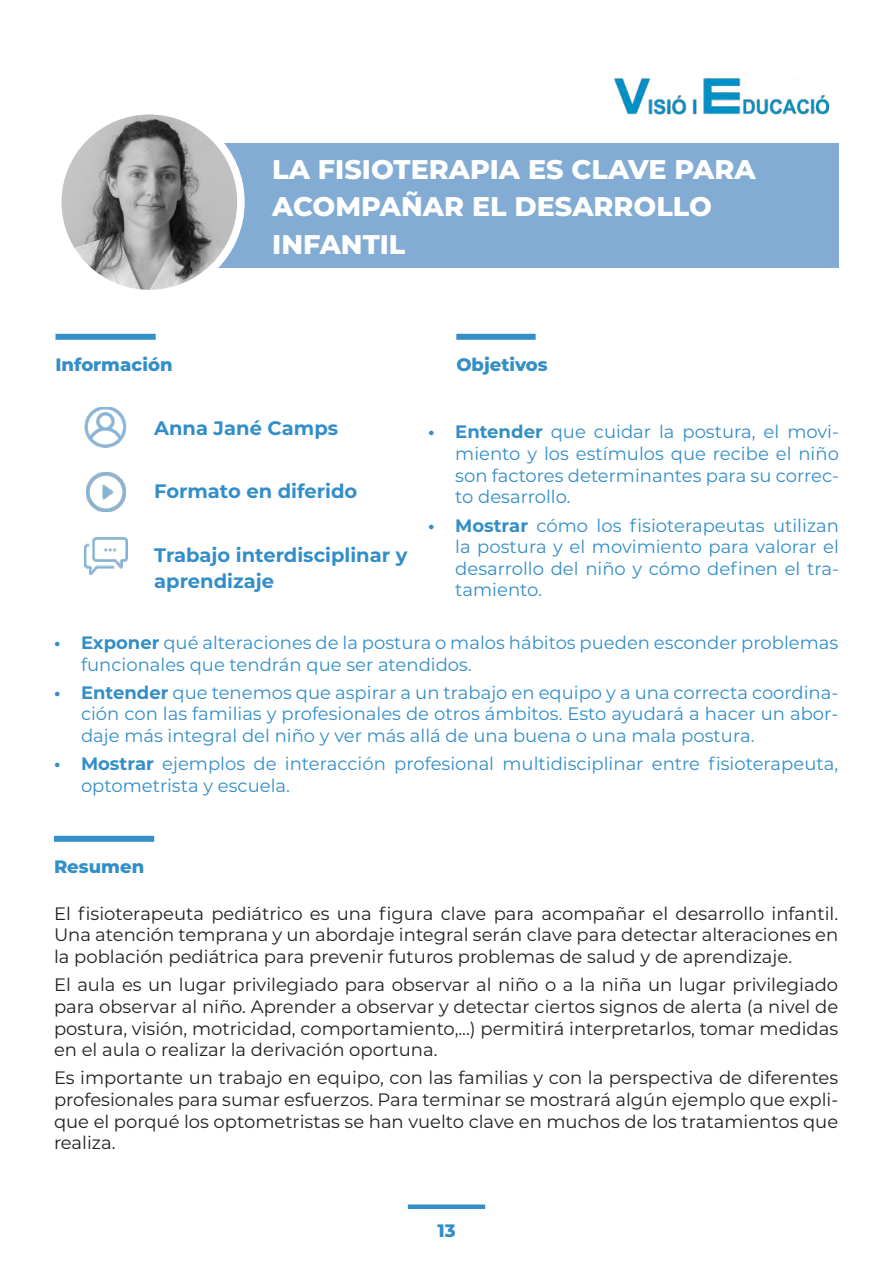
<style>
.page{position:relative;width:893px;height:1263px;background:#fff}
.page>*{position:absolute;margin:0;border:0;box-sizing:border-box;transform-origin:0 0}
.t1{font:800 27px/37.5px "Montserrat";color:#fff}
.t2{font:700 19.5px/25.5px "Montserrat";color:#328ec8}
.t3{font:18px/21.6px "Montserrat";color:#231f20;text-align:justify}
.t4{font:18px/21.6px "Montserrat";color:#338ec7;text-align:justify}
.t5{font:800 18px "Montserrat";color:#338fc7}
.s1{font-weight:700}
</style>
<div class="page">
<img style="left:614px;top:78px;width:216px;height:37px">
<div style="left:408px;top:1204px;width:77px;height:5px;background:#338fc7"></div>
<div style="left:149px;top:143px;width:690px;height:124px;background:#82acd3"></div>
<div style="left:56px;top:334px;width:100px;height:6px;background:#338fc7"></div>
<div style="left:54px;top:836px;width:100px;height:6px;background:#338fc7"></div>
<div style="left:456px;top:334px;width:80px;height:6px;background:#338fc7"></div>
<img style="left:84px;top:407px;width:43px;height:41px">
<img style="left:87px;top:473px;width:38px;height:38px">
<img style="left:84px;top:537px;width:43px;height:39px">
<img style="left:215px;top:143px;width:27px;height:125px">
<img style="left:58px;top:111px;width:183px;height:183px;border-radius:91px">
<div style="left:54px;top:107px;width:191px;height:190px;border:8px solid #fff;border-radius:50%"></div>
<p class="t5" style="left:56px;top:351px;width:119px">Información</p>
<h1 class="t1" style="left:272px;top:149px;width:485px">LA FISIOTERAPIA ES CLAVE PARA<br>ACOMPAÑAR EL DESARROLLO<br>INFANTIL</h1>
<p class="t5" style="left:456px;top:351px;width:93px">Objetivos</p>
<p class="t2" style="left:154px;top:414px;width:185px">Anna Jané Camps</p>
<p class="t2" style="left:154px;top:478px;width:205px">Formato en diferido</p>
<p class="t2" style="left:154px;top:541px;width:255px">Trabajo interdisciplinar y aprendizaje</p>
<p class="t4" style="left:455px;top:421px;width:385px;text-indent:-27px"><span class="s1">• Entender</span> que cuidar la postura, el movi&shy;miento y los estímulos que recibe el niño son factores determinantes para su correc&shy;to desarrollo.</p>
<p class="t4" style="left:455px;top:514px;width:385px;text-indent:-27px"><span class="s1">• Mostrar</span> cómo los fisioterapeutas utilizan la postura y el movimiento para valorar el desarrollo del niño y cómo definen el tra&shy;tamiento.</p>
<p class="t4" style="left:81px;top:631px;width:759px;text-indent:-27px"><span class="s1">• Exponer</span> qué alteraciones de la postura o malos hábitos pueden esconder problemas funcionales que tendrán que ser atendidos.</p>
<p class="t4" style="left:81px;top:681px;width:759px;text-indent:-27px"><span class="s1">• Entender</span> que tenemos que aspirar a un trabajo en equipo y a una correcta coordina&shy;ción con las familias y profesionales de otros ámbitos. Esto ayudará a hacer un abor&shy;daje más integral del niño y ver más allá de una buena o una mala postura.</p>
<p class="t4" style="left:81px;top:753px;width:759px;text-indent:-27px"><span class="s1">• Mostrar</span> ejemplos de interacción profesional multidisciplinar entre fisioterapeuta, optometrista y escuela.</p>
<p class="t5" style="left:54px;top:853px;width:92px">Resumen</p>
<p class="t3" style="left:54px;top:902px;width:786px">El fisioterapeuta pediátrico es una figura clave para acompañar el desarrollo infantil.<br>Una atención temprana y un abordaje integral serán clave para detectar alteraciones en la población pediátrica para prevenir futuros problemas de salud y de aprendizaje.</p>
<p class="t3" style="left:54px;top:973px;width:786px">El aula es un lugar privilegiado para observar al niño o a la niña un lugar privilegiado para observar al niño. Aprender a observar y detectar ciertos signos de alerta (a nivel de postura, visión, motricidad, comportamiento,...) permitirá interpretarlos, tomar medidas en el aula o realizar la derivación oportuna.</p>
<p class="t3" style="left:54px;top:1067px;width:786px">Es importante un trabajo en equipo, con las familias y con la perspectiva de diferentes profesionales para sumar esfuerzos. Para terminar se mostrará algún ejemplo que expli&shy;que el porqué los optometristas se han vuelto clave en muchos de los tratamientos que realiza.</p>
<p class="t5" style="left:437px;top:1218px;width:20px">13</p>
</div>
